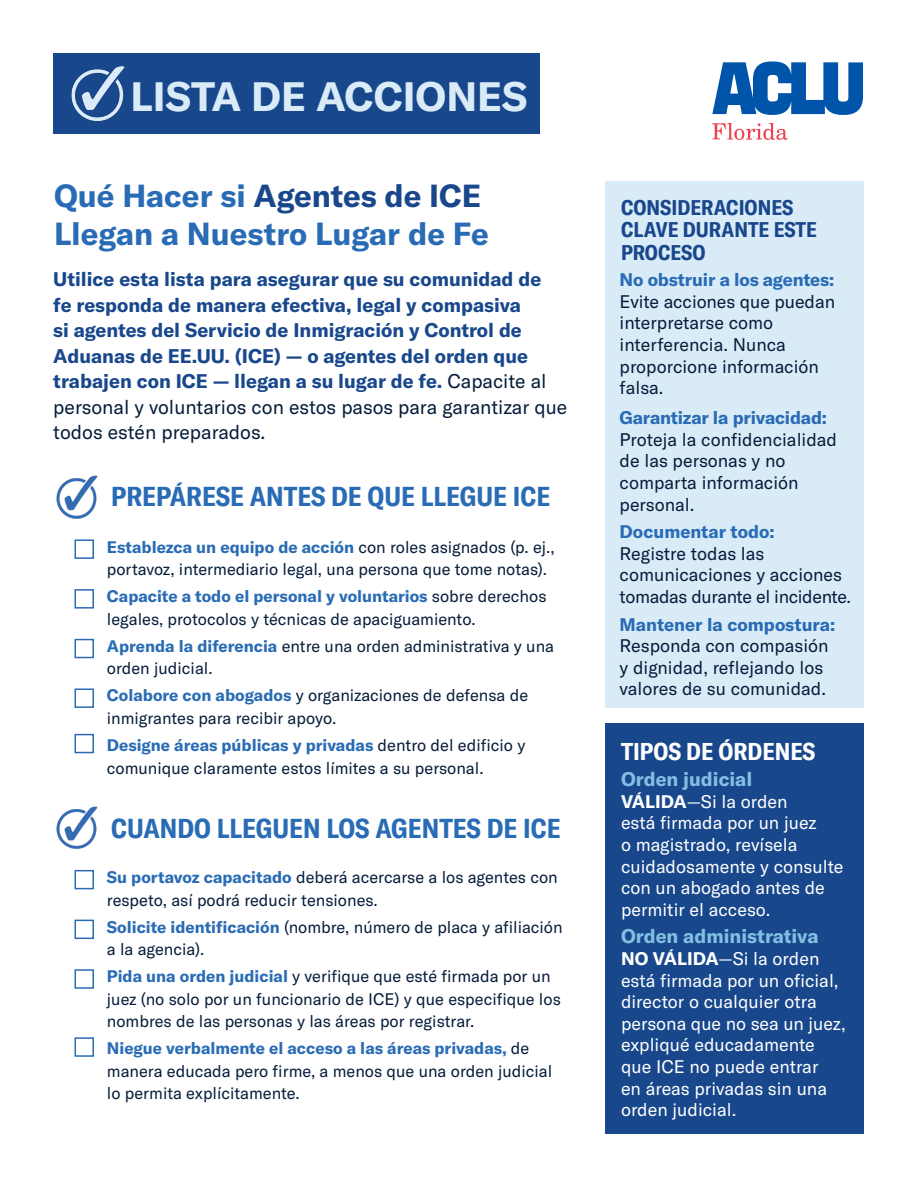
<style>
.page{position:relative;width:918px;height:1188px;background:#fff}
.page>*{position:absolute;margin:0;border:0;box-sizing:border-box;transform-origin:0 0}
.t1{font:700 40.5px "GT America";color:#d9ebf7}
.t2{font:700 31.5px/37.8px "GT America";color:#296cb5}
.t3{font:700 condensed 27px "GT America";color:#296cb5}
.t4{font:700 condensed 24px "GT America";color:#fff}
.t5{font:700 condensed 21px/22.5px "GT America";color:#18478c}
.t6{font:700 19.5px/25.5px "GT America";color:#18478c}
.t7{font:700 19.5px "GT America";color:#81c0e2}
.t8{font:18px/21.6px "GT America";color:#051c3a}
.t9{font:18px/21.6px "GT America";color:#fff}
.t10{font:700 18px "GT America";color:#296cb5}
.t11{font:16.5px/22.5px "GT America";color:#051c3a}
.s1{color:#18478c}
.s2{font-weight:400;color:#051c3a}
.s3{font-weight:700;color:#296cb5}
.s4{font-weight:700}
</style>
<div class="page">
<div style="left:53px;top:53px;width:487px;height:81px;background:#18478c"></div>
<img style="left:71px;top:66px;width:54px;height:55px">
<div style="left:606px;top:182px;width:258px;height:526px;background:#d9ebf7"></div>
<img style="left:56px;top:475px;width:42px;height:44px">
<div style="left:75px;top:539px;width:19px;height:20px;border:2px solid #296cb5"></div>
<div style="left:75px;top:589px;width:19px;height:20px;border:2px solid #296cb5"></div>
<div style="left:75px;top:639px;width:19px;height:19px;border:2px solid #296cb5"></div>
<div style="left:75px;top:688px;width:19px;height:20px;border:2px solid #296cb5"></div>
<div style="left:75px;top:734px;width:19px;height:19px;border:2px solid #296cb5"></div>
<img style="left:56px;top:806px;width:42px;height:43px">
<div style="left:75px;top:870px;width:19px;height:19px;border:2px solid #296cb5"></div>
<div style="left:75px;top:920px;width:19px;height:19px;border:2px solid #296cb5"></div>
<div style="left:75px;top:969px;width:19px;height:20px;border:2px solid #296cb5"></div>
<div style="left:75px;top:1037px;width:19px;height:20px;border:2px solid #296cb5"></div>
<div style="left:606px;top:724px;width:258px;height:410px;background:#18478c"></div>
<svg style="left:712px;top:123px;width:75px;height:17px"></svg>
<svg style="left:712px;top:61px;width:151px;height:54px"></svg>
<p class="t1" style="left:131px;top:71px;width:398px">LISTA DE ACCIONES</p>
<p class="t2" style="left:54px;top:176px;width:436px">Qué Hacer si <span class="s1">Agentes de ICE<br></span>Llegan a Nuestro Lugar de Fe</p>
<p class="t6" style="left:53px;top:266px;width:516px">Utilice esta lista para asegurar que su comunidad de<br>fe responda de manera efectiva, legal y compasiva<br>si agentes del Servicio de Inmigración y Control de Aduanas de EE.UU. (ICE) — o agentes del orden que trabajen con ICE — llegan a su lugar de fe. <span class="s2">Capacite al personal y voluntarios con estos pasos para garantizar que todos estén preparados.</span></p>
<p class="t3" style="left:111px;top:480px;width:441px">PREPÁRESE ANTES DE QUE LLEGUE ICE</p>
<p class="t11" style="left:107px;top:536px;width:449px"><span class="s3">Establezca un equipo de acción</span> con roles asignados (p. ej., portavoz, intermediario legal, una persona que tome notas).</p>
<p class="t11" style="left:107px;top:585px;width:441px"><span class="s3">Capacite a todo el personal y voluntarios</span> sobre derechos legales, protocolos y técnicas de apaciguamiento.</p>
<p class="t11" style="left:107px;top:635px;width:449px"><span class="s3">Aprenda la diferencia</span> entre una orden administrativa y una orden judicial.</p>
<p class="t11" style="left:107px;top:684px;width:423px"><span class="s3">Colabore con abogados</span> y organizaciones de defensa de inmigrantes para recibir apoyo.</p>
<p class="t11" style="left:107px;top:734px;width:420px"><span class="s3">Designe áreas públicas y privadas</span> dentro del edificio y comunique claramente estos límites a su personal.</p>
<p class="t3" style="left:111px;top:812px;width:451px">CUANDO LLEGUEN LOS AGENTES DE ICE</p>
<p class="t11" style="left:107px;top:866px;width:452px"><span class="s3">Su portavoz capacitado</span> deberá acercarse a los agentes con respeto, así podrá reducir tensiones.</p>
<p class="t11" style="left:107px;top:916px;width:457px"><span class="s3">Solicite identificación</span> (nombre, número de placa y afiliación a la agencia).</p>
<p class="t11" style="left:107px;top:965px;width:455px"><span class="s3">Pida una orden judicial</span> y verifique que esté firmada por un juez (no solo por un funcionario de ICE) y que especifique los nombres de las personas y las áreas por registrar.</p>
<p class="t11" style="left:107px;top:1037px;width:447px"><span class="s3">Niegue verbalmente el acceso a las áreas privadas,</span> de manera educada pero firme, a menos que una orden judicial lo permita explícitamente.</p>
<p class="t5" style="left:621px;top:196px;width:198px">CONSIDERACIONES<br>CLAVE DURANTE ESTE<br>PROCESO</p>
<p class="t8" style="left:620px;top:269px;width:217px"><span class="s3">No obstruir a los agentes:<br></span>Evite acciones que puedan interpretarse como interferencia. Nunca proporcione información falsa.</p>
<p class="t8" style="left:620px;top:407px;width:219px"><span class="s3">Garantizar la privacidad:<br></span>Proteja la confidencialidad de las personas y no comparta información personal.</p>
<p class="t10" style="left:620px;top:521px;width:157px">Documentar todo:</p>
<p class="t8" style="left:620px;top:543px;width:233px">Registre todas las comunicaciones y acciones tomadas durante el incidente.</p>
<p class="t10" style="left:620px;top:613px;width:217px">Mantener la compostura:</p>
<p class="t8" style="left:620px;top:635px;width:211px">Responda con compasión y dignidad, reflejando los valores de su comunidad.</p>
<p class="t4" style="left:621px;top:737px;width:196px">TIPOS DE ÓRDENES</p>
<p class="t7" style="left:621px;top:767px;width:133px">Orden judicial</p>
<p class="t9" style="left:621px;top:791px;width:224px"><span class="s4">VÁLIDA</span>—Si la orden<br>está firmada por un juez<br>o magistrado, revísela cuidadosamente y consulte con un abogado antes de permitir el acceso.</p>
<p class="t7" style="left:621px;top:924px;width:199px">Orden administrativa</p>
<p class="t9" style="left:621px;top:948px;width:226px"><span class="s4">NO VÁLIDA</span>—Si la orden está firmada por un oficial, director o cualquier otra persona que no sea un juez, expliqué educadamente que ICE no puede entrar<br>en áreas privadas sin una orden judicial.</p>
</div>
